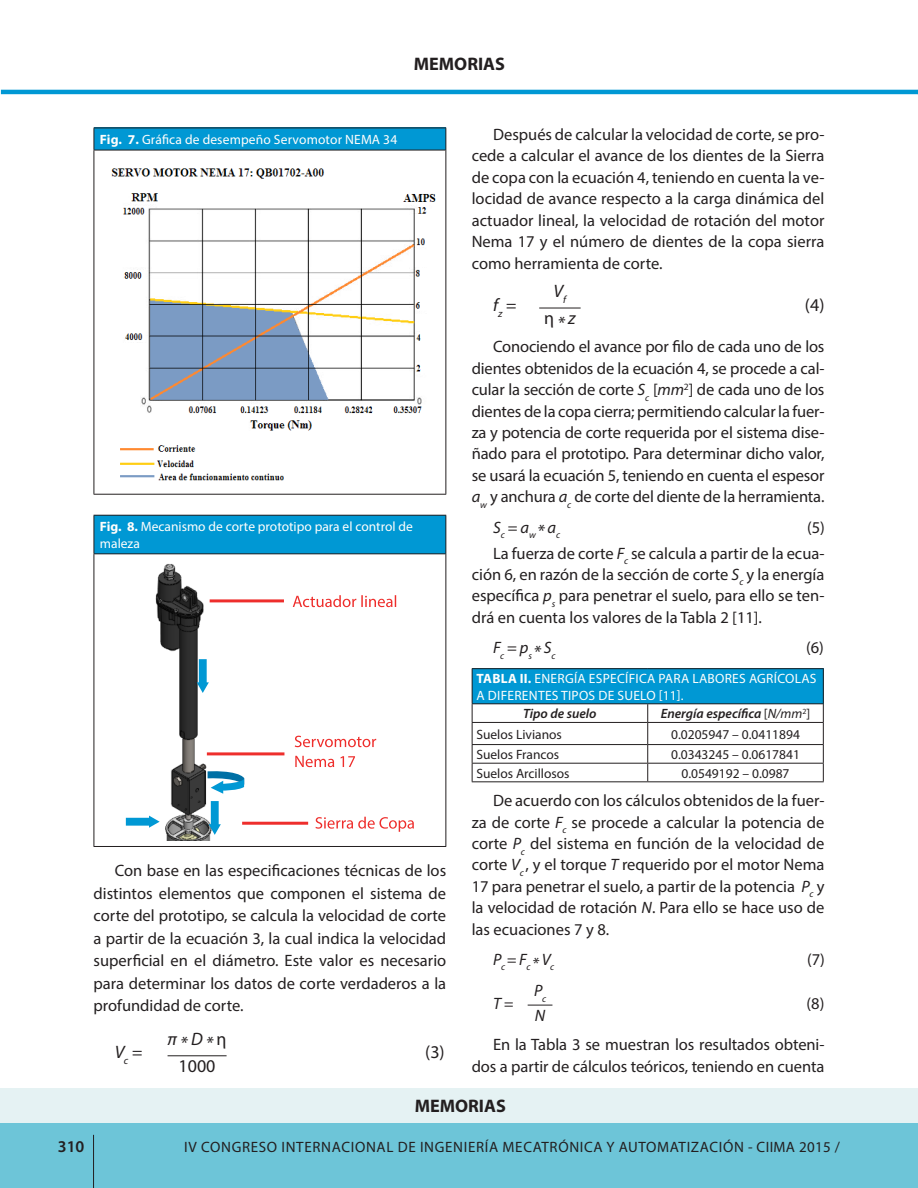
<style>
.page{position:relative;width:918px;height:1188px;background:#fff}
.page>*{position:absolute;margin:0;border:0;box-sizing:border-box;transform-origin:0 0}
.t1{font:700 18.15px "Myriad Pro";color:#231f20}
.t2{font:italic 18px "Myriad Pro";color:#231f20}
.t3{font:18px "Myriad Pro";color:#231f20}
.t4{font:16.5px/21.5px "Myriad Pro";color:#231f20;text-align:justify}
.t5{font:italic 16.5px "Myriad Pro";color:#231f20}
.t6{font:600 16.5px "Myriad Pro";color:#231f20}
.t7{font:15px "Myriad Pro";letter-spacing:.045em;color:#231f20}
.t8{font:13.5px/16.5px "Myriad Pro";letter-spacing:.01em;color:#fffefc}
.t9{font:13.5px "Myriad Pro";color:#231f20}
.t10{font:italic 600 13.5px "Myriad Pro";color:#231f20}
.s1{font-weight:700}
.s2{font-style:normal}
.s3{font-style:italic}
.s4{font-size:18px}
.s5{font-weight:400;font-style:normal}
.s6{font-weight:400}
</style>
<div class="page">
<div style="left:1px;top:1095px;width:917px;height:93px;background:#6dc5d8"></div>
<hr style="left:1px;top:90px;width:917px;height:4px;background:#0098d4">
<hr style="left:93px;top:1135px;width:1px;height:53px;background:#231f20">
<div style="left:0;top:1088px;width:918px;height:35px;background:#e5f2f3"></div>
<div style="left:94px;top:128px;width:352px;height:22px;background:#0098d4"></div>
<hr style="left:94px;top:128px;width:352px;height:1px;background:#231f20">
<svg style="left:94px;top:128px;width:1px;height:22px"></svg>
<hr style="left:94px;top:150px;width:351px;height:1px;background:#231f20">
<svg style="left:445px;top:128px;width:1px;height:22px"></svg>
<hr style="left:94px;top:150px;width:1px;height:344px;background:#231f20">
<hr style="left:445px;top:150px;width:1px;height:344px;background:#231f20">
<hr style="left:94px;top:494px;width:352px;height:1px;background:#231f20">
<img style="left:111px;top:168px;width:325px;height:313px">
<div style="left:94px;top:515px;width:352px;height:39px;background:#0098d4"></div>
<hr style="left:94px;top:515px;width:352px;height:1px;background:#231f20">
<hr style="left:94px;top:516px;width:1px;height:37px;background:#231f20">
<hr style="left:94px;top:553px;width:351px;height:1px;background:#231f20">
<hr style="left:445px;top:516px;width:1px;height:38px;background:#231f20">
<hr style="left:94px;top:554px;width:1px;height:292px;background:#231f20">
<hr style="left:445px;top:554px;width:1px;height:292px;background:#231f20">
<hr style="left:94px;top:846px;width:352px;height:1px;background:#231f20">
<img style="left:149px;top:563px;width:67px;height:277px">
<hr style="left:210px;top:599px;width:74px;height:3px;background:#ee2e2c">
<svg style="left:293px;top:595px;width:103px;height:12px"></svg>
<hr style="left:207px;top:752px;width:77px;height:3px;background:#ee2e2c">
<svg style="left:295px;top:756px;width:60px;height:11px"></svg>
<svg style="left:295px;top:736px;width:81px;height:11px"></svg>
<hr style="left:242px;top:822px;width:66px;height:3px;background:#ee2e2c">
<svg style="left:316px;top:817px;width:98px;height:15px"></svg>
<svg style="left:208px;top:770px;width:37px;height:24px"></svg>
<svg style="left:197px;top:659px;width:12px;height:34px"></svg>
<svg style="left:209px;top:801px;width:12px;height:34px"></svg>
<svg style="left:126px;top:816px;width:34px;height:12px"></svg>
<hr style="left:168px;top:1055px;width:59px;height:1px;background:#231f20">
<hr style="left:539px;top:308px;width:42px;height:1px;background:#231f20">
<div style="left:472px;top:669px;width:351px;height:35px;background:#0098d4"></div>
<hr style="left:472px;top:668px;width:176px;height:1px;background:#231f20">
<hr style="left:472px;top:669px;width:1px;height:34px;background:#231f20">
<hr style="left:648px;top:668px;width:176px;height:1px;background:#231f20">
<hr style="left:472px;top:703px;width:176px;height:1px;background:#231f20">
<hr style="left:648px;top:703px;width:175px;height:1px;background:#231f20">
<hr style="left:823px;top:669px;width:1px;height:35px;background:#231f20">
<hr style="left:472px;top:722px;width:176px;height:1px;background:#231f20">
<hr style="left:648px;top:722px;width:176px;height:1px;background:#231f20">
<hr style="left:472px;top:744px;width:176px;height:1px;background:#231f20">
<hr style="left:648px;top:744px;width:176px;height:1px;background:#231f20">
<hr style="left:472px;top:763px;width:176px;height:1px;background:#231f20">
<svg style="left:472px;top:704px;width:1px;height:77px"></svg>
<hr style="left:648px;top:763px;width:176px;height:1px;background:#231f20">
<svg style="left:647px;top:704px;width:1px;height:77px"></svg>
<svg style="left:823px;top:704px;width:1px;height:77px"></svg>
<hr style="left:472px;top:781px;width:176px;height:1px;background:#231f20">
<hr style="left:648px;top:781px;width:176px;height:1px;background:#231f20">
<svg style="left:528px;top:1005px;width:24px;height:1px"></svg>
<p class="t1" style="left:414px;top:52px;width:93px">MEMORIAS</p>
<p class="t8" style="left:100px;top:131px;width:299px"><span class="s1">Fig. 7.</span> Gráfica de desempeño Servomotor NEMA 34</p>
<p class="t8" style="left:100px;top:518px;width:314px"><span class="s1">Fig. 8.</span> Mecanismo de corte prototipo para el control de maleza</p>
<p class="t4" style="left:94px;top:859px;width:354px;line-height:22.5px;text-indent:21px">Con base en las especificaciones técnicas de los distintos elementos que componen el sistema de corte del prototipo, se calcula la velocidad de corte a partir de la ecuación 3, la cual indica la velocidad superficial en el diámetro. Este valor es necesario para determinar los datos de corte verdaderos a la profundidad de corte.</p>
<p class="t2" style="left:167px;top:1030px;width:61px">π * D * <span class="s2">η</span></p>
<p class="t2" style="left:115px;top:1041px;width:29px">V<sub>c</sub> =</p>
<p class="t3" style="left:425px;top:1041px;width:21px">(3)</p>
<p class="t3" style="left:179px;top:1055px;width:38px">1000</p>
<p class="t4" style="left:472px;top:123px;width:354px;text-indent:21px">Después de calcular la velocidad de corte, se pro&shy;cede a calcular el avance de los dientes de la Sierra de copa con la ecuación 4, teniendo en cuenta la ve&shy;locidad de avance respecto a la carga dinámica del actuador lineal, la velocidad de rotación del motor Nema 17 y el número de dientes de la copa sierra como herramienta de corte.</p>
<p class="t2" style="left:554px;top:280px;width:14px">V<sub>f</sub></p>
<p class="t2" style="left:493px;top:293px;width:25px">f<sub>z</sub> =</p>
<p class="t3" style="left:805px;top:293px;width:21px">(4)</p>
<p class="t2" style="left:544px;top:309px;width:33px"><span class="s2">η</span>* z</p>
<p class="t4" style="left:472px;top:336px;width:354px;text-indent:21px">Conociendo el avance por filo de cada uno de los dientes obtenidos de la ecuación 4, se procede a cal&shy;cular la sección de corte <span class="s3">S</span><sub>c</sub> [<span class="s3">mm</span><sup>2</sup>] de cada uno de los dientes de la copa cierra; permitiendo calcular la fuer&shy;za y potencia de corte requerida por el sistema dise&shy;ñado para el prototipo. Para determinar dicho valor, se usará la ecuación 5, teniendo en cuenta el espesor <span class="s3">a</span><sub>w</sub> y anchura <span class="s3">a</span><sub>c</sub> de corte del diente de la herramienta.</p>
<p class="t5" style="left:493px;top:517px;width:69px">S<sub>c</sub> <span class="s2">=</span> a<sub>w</sub> <span class="s4">*</span> a<sub>c</sub></p>
<p class="t4" style="left:493px;top:514px;width:333px;line-height:25.7px;text-align:right">(5)<br>La fuerza de corte <span class="s3">F</span><sub>c</sub> se calcula a partir de la ecua-</p>
<p class="t4" style="left:472px;top:563px;width:354px">ción 6, en razón de la sección de corte <span class="s3">S</span><sub>c</sub> y la energía específica <span class="s3">p</span><sub>s</sub> para penetrar el suelo, para ello se ten&shy;drá en cuenta los valores de la Tabla 2 [11].</p>
<p class="t5" style="left:493px;top:638px;width:64px">F<sub>c</sub> <span class="s2">=</span> p<sub>s</sub> <span class="s4">*</span> S<sub>c</sub></p>
<p class="t4" style="left:806px;top:637px;width:19px">(6)</p>
<p class="t8" style="left:477px;top:670px;width:342px"><span class="s1">TABLA II.</span> ENERGÍA ESPECÍFICA PARA LABORES AGRÍCOLAS<br>A DIFERENTES TIPOS DE SUELO [11].</p>
<p class="t10" style="left:523px;top:705px;width:75px">Tipo de suelo</p>
<p class="t10" style="left:661px;top:705px;width:151px">Energía específica <span class="s5">[</span><span class="s6">N/mm</span><sup>2</sup><span class="s5">]</span></p>
<p class="t9" style="left:476px;top:726px;width:87px">Suelos Livianos</p>
<p class="t9" style="left:671px;top:726px;width:130px">0.0205947 – 0.0411894</p>
<p class="t9" style="left:476px;top:746px;width:84px">Suelos Francos</p>
<p class="t9" style="left:671px;top:746px;width:130px">0.0343245 – 0.0617841</p>
<p class="t9" style="left:476px;top:765px;width:95px">Suelos Arcillosos</p>
<p class="t9" style="left:681px;top:765px;width:110px">0.0549192 – 0.0987</p>
<p class="t4" style="left:472px;top:790px;width:354px;text-indent:21px">De acuerdo con los cálculos obtenidos de la fuer&shy;za de corte <span class="s3">F</span><sub>c</sub> se procede a calcular la potencia de corte <span class="s3">P</span><sub>c</sub> del sistema en función de la velocidad de corte <span class="s3">V</span><sub>c</sub> , y el torque <span class="s3">T</span> requerido por el motor Nema 17 para penetrar el suelo, a partir de la potencia <span class="s3">P</span><sub>c</sub> y la velocidad de rotación <span class="s3">N</span>. Para ello se hace uso de las ecuaciones 7 y 8.</p>
<p class="t5" style="left:493px;top:949px;width:63px">P<sub>c</sub> = F<sub>c</sub> * V<sub>c</sub></p>
<p class="t4" style="left:807px;top:948px;width:19px">(7)</p>
<p class="t5" style="left:534px;top:981px;width:14px">P<sub>c</sub></p>
<p class="t5" style="left:493px;top:993px;width:22px">T =</p>
<p class="t4" style="left:807px;top:992px;width:19px">(8)</p>
<p class="t5" style="left:535px;top:1005px;width:12px">N</p>
<p class="t4" style="left:472px;top:1034px;width:354px;text-align:right">En la Tabla 3 se muestran los resultados obteni&shy;dos a partir de cálculos teóricos, teniendo en cuenta</p>
<p class="t1" style="left:415px;top:1094px;width:93px">MEMORIAS</p>
<p class="t6" style="left:58px;top:1136px;width:28px">310</p>
<p class="t7" style="left:184px;top:1138px;width:657px">IV CONGRESO INTERNACIONAL DE INGENIERÍA MECATRÓNICA Y AUTOMATIZACIÓN - CIIMA 2015 /</p>
</div>
